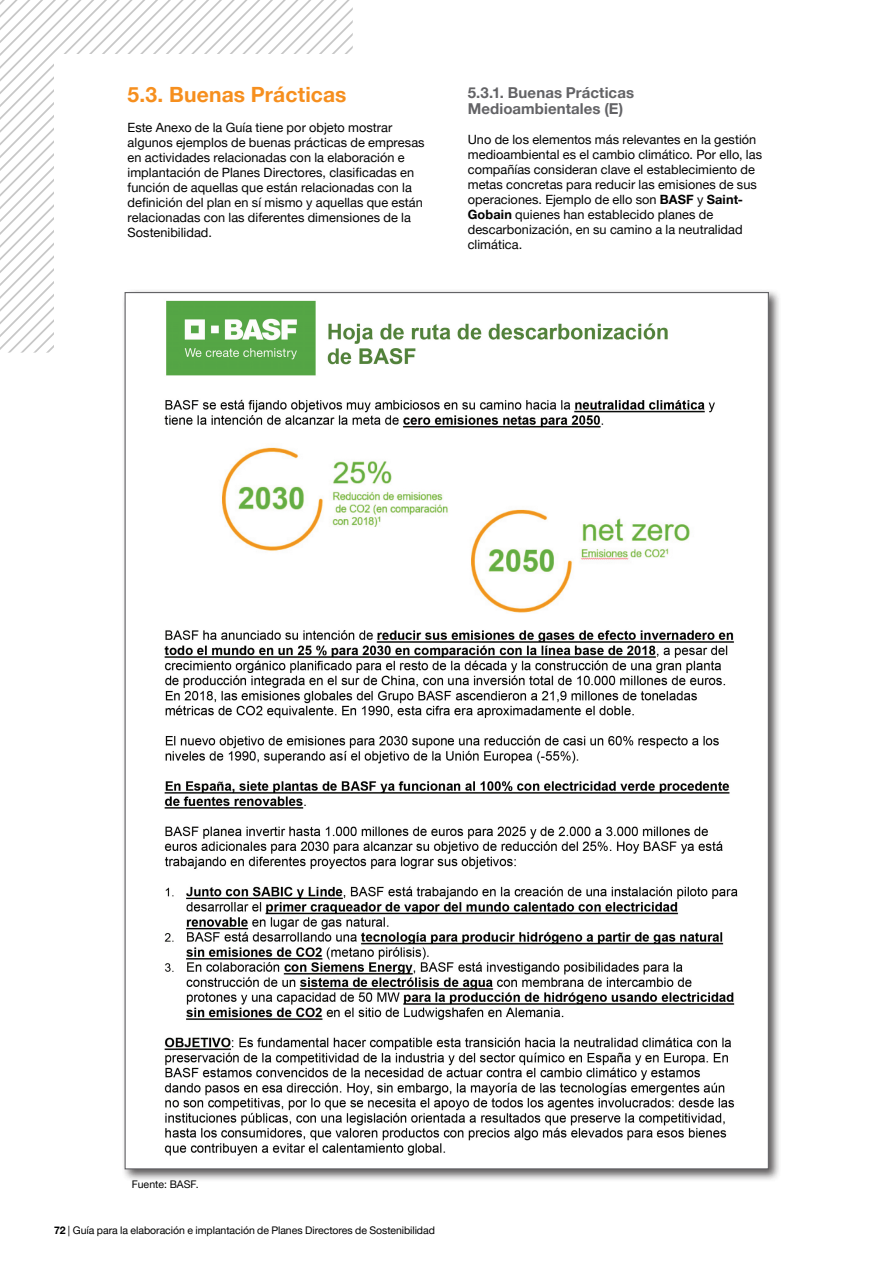
<style>
.page{position:relative;width:893px;height:1263px;background:#fff}
.page>*{position:absolute;margin:0;border:0;box-sizing:border-box;transform-origin:0 0}
.t1{font:700 21px "Helvetica Neue LT Pro";letter-spacing:.005em;color:#f68f1e}
.Texto{font:700 15px/15.8px "Helvetica Neue LT Pro";letter-spacing:.005em;color:#636366}
.Texto-2{font:12.75px/15px "Helvetica Neue LT Pro";letter-spacing:.005em;color:#000}
.Texto-3{font:10.5px "Helvetica Neue LT Pro";letter-spacing:-.005em;color:#000}
.s1{font-weight:700}
</style>
<div class="page">
<svg style="left:0;top:0;width:353px;height:353px"></svg>
<div style="left:121px;top:288px;width:661px;height:894px;background:#231f20;opacity:.75"></div>
<img style="left:127px;top:294px;width:640px;height:873px">
<p class="t1" style="left:128px;top:82px;width:220px">5.3. Buenas Prácticas</p>
<p class="Texto-2" style="left:128px;top:120px;width:299px">Este Anexo de la Guía tiene por objeto mostrar algunos ejemplos de buenas prácticas de empresas en actividades relacionadas con la elaboración e implantación de Planes Directores, clasificadas en función de aquellas que están relacionadas con la definición del plan en sí mismo y aquellas que están relacionadas con las diferentes dimensiones de la Sostenibilidad.</p>
<p class="Texto" style="left:468px;top:84px;width:168px">5.3.1. Buenas Prácticas<br>Medioambientales (E)</p>
<p class="Texto-2" style="left:468px;top:131px;width:296px">Uno de los elementos más relevantes en la gestión medioambiental es el cambio climático. Por ello, las compañías consideran clave el establecimiento de metas concretas para reducir las emisiones de sus operaciones. Ejemplo de ello son <span class="s1">BASF</span> y <span class="s1">Saint-Gobain</span> quienes han establecido planes de descarbonización, en su camino a la neutralidad climática.</p>
<p class="Texto-3" style="left:132px;top:1178px;width:68px">Fuente: BASF.</p>
<p class="Texto-3" style="left:54px;top:1224px;width:382px"><span class="s1">72</span> | Guía para la elaboración e implantación de Planes Directores de Sostenibilidad</p>
</div>
